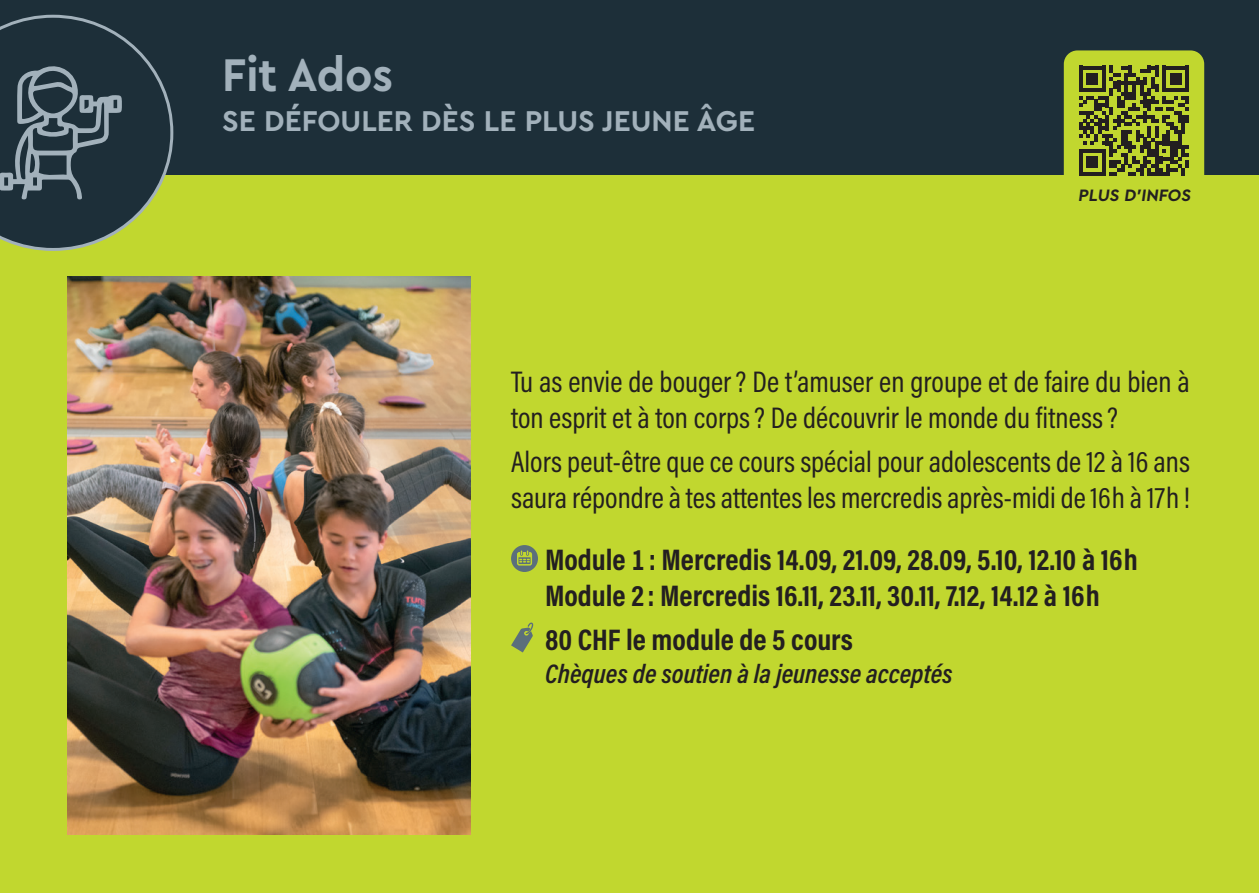
<style>
.page{position:relative;width:1259px;height:893px;background:#c1d72f}
.page>*{position:absolute;margin:0;border:0;box-sizing:border-box;transform-origin:0 0}
.t1{font:700 48px "Cera Pro";color:#a2b1bb;scale:.94 1}
.t2{font:30px/36px "Acumin Pro Cond";color:#231f20}
.t3{font:700 30px "Acumin Pro Cond";color:#231f20}
.t4{font:700 30px "Cera Pro";color:#a2b1bb}
.t5{font:italic 600 27px "Acumin Pro Cond";color:#231f20}
.t6{font:700 17.4px "Cera Pro";color:#231f20}
</style>
<div class="page">
<div style="left:0;top:0;width:1259px;height:175px;background:#1d2f39"></div>
<div style="left:511px;top:545px;width:27px;height:27px;background:#5b6f7b;border-radius:50%"></div>
<svg style="left:517px;top:550px;width:15px;height:16px"></svg>
<svg style="left:511px;top:622px;width:22px;height:30px"></svg>
<img style="left:67px;top:276px;width:403px;height:558px">
<svg style="left:0;top:15px;width:173px;height:236px"></svg>
<div style="left:1063px;top:50px;width:141px;height:141px;background:#c1d72f;border-radius:14px"></div>
<svg style="left:1079px;top:66px;width:110px;height:110px"></svg>
<p class="t1" style="left:222px;top:43px;width:183px">Fit Ados</p>
<p class="t4" style="left:222px;top:101px;width:534px">SE DÉFOULER DÈS LE PLUS JEUNE ÂGE</p>
<p class="t6" style="left:1078px;top:184px;width:117px">PLUS D'INFOS</p>
<p class="t2" style="left:511px;top:363px;width:680px">Tu as envie de bouger? De t’amuser en groupe et de faire du bien à ton esprit et à ton corps? De découvrir le monde du fitness?</p>
<p class="t2" style="left:511px;top:443px;width:680px">Alors peut-être que ce cours spécial pour adolescents de 12 à 16 ans saura répondre à tes attentes les mercredis après-midi de 16h à 17h !</p>
<p class="t3" style="left:545px;top:540px;width:594px">Module 1 : Mercredis 14.09, 21.09, 28.09, 5.10, 12.10 à 16h</p>
<p class="t3" style="left:545px;top:576px;width:556px">Module 2 : Mercredis 16.11, 23.11, 30.11, 7.12, 14.12 à 16h</p>
<p class="t3" style="left:545px;top:620px;width:309px">80 CHF le module de 5 cours</p>
<p class="t5" style="left:545px;top:656px;width:409px">Chèques de soutien à la jeunesse acceptés</p>
</div>
